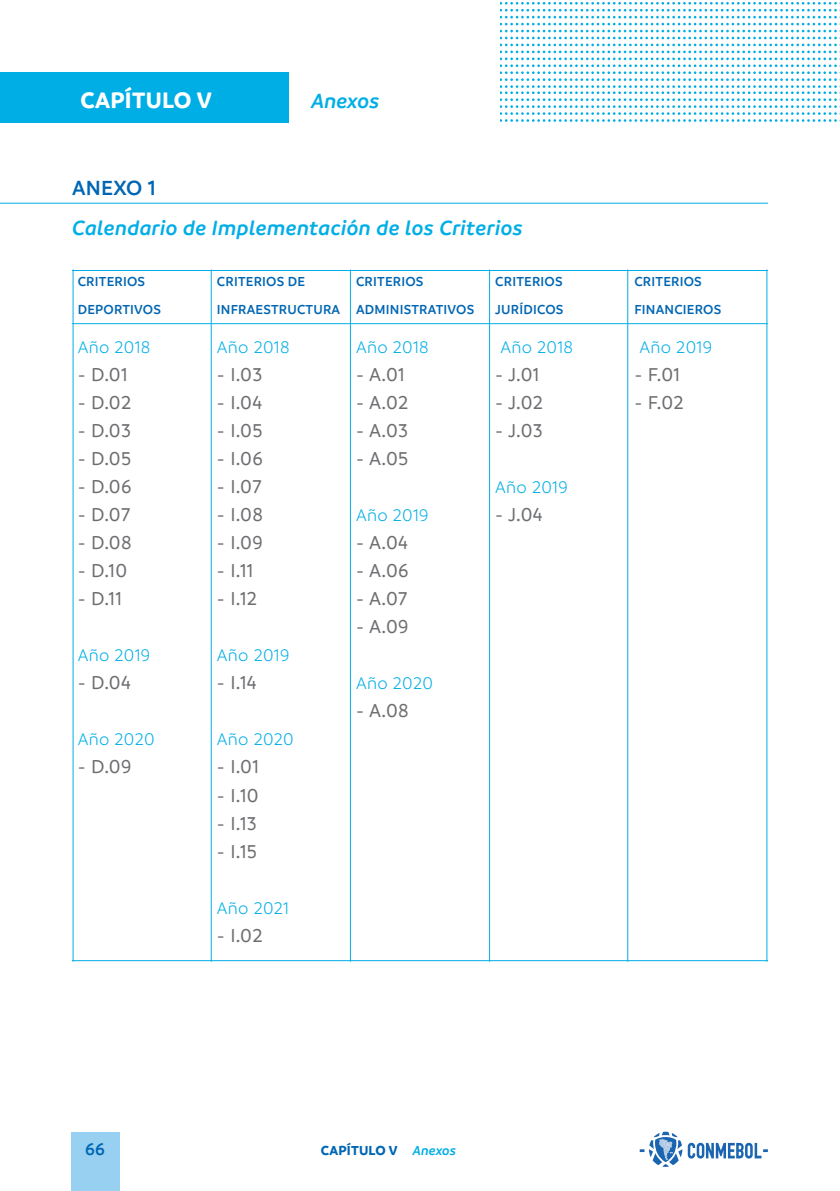
<style>
.page{position:relative;width:840px;height:1191px;background:#fff}
.page>*{position:absolute;margin:0;border:0;box-sizing:border-box;transform-origin:0 0}
.t1{font:700 24px "Branding";letter-spacing:.015em;color:#fff}
.t2{font:italic 600 22px "Branding";letter-spacing:.015em;color:#00aee6}
.t3{font:600 22px "Branding";letter-spacing:.01em;color:#0066b3}
.t4{font:500 20px "Branding";letter-spacing:.015em;color:#6d6e71}
.t5{font:300 18px "Branding";letter-spacing:.015em;color:#00aee6}
.t6{font:600 18px "Branding";color:#0066b3}
.t7{font:600 14px/28px "Branding";letter-spacing:.015em;color:#0066b3}
.t8{font:700 14px "Branding";letter-spacing:.015em;color:#0066b3}
.s1{font-weight:600;font-style:italic;color:#00aee6}
</style>
<div class="page">
<div style="left:71px;top:1131px;width:48px;height:60px;background:#97d0f1"></div>
<svg style="left:639px;top:1131px;width:128px;height:35px"></svg>
<div style="left:0;top:72px;width:288px;height:51px;background:#00aee6"></div>
<svg style="left:500px;top:2px;width:340px;height:120px"></svg>
<hr style="left:0;top:203px;width:767px;height:1px;background:#00aee6">
<hr style="left:72px;top:270px;width:695px;height:1px;background:#00aee6">
<hr style="left:72px;top:323px;width:695px;height:1px;background:#00aee6">
<hr style="left:72px;top:960px;width:695px;height:1px;background:#00aee6">
<hr style="left:72px;top:269px;width:2px;height:692px;background:#00aee6">
<hr style="left:211px;top:269px;width:1px;height:692px;background:#00aee6">
<hr style="left:350px;top:269px;width:1px;height:692px;background:#00aee6">
<hr style="left:489px;top:269px;width:1px;height:692px;background:#00aee6">
<hr style="left:627px;top:269px;width:1px;height:692px;background:#00aee6">
<hr style="left:766px;top:269px;width:1px;height:692px;background:#00aee6">
<p class="t1" style="left:80px;top:87px;width:133px">CAPÍTULO V</p>
<p class="t2" style="left:311px;top:89px;width:69px">Anexos</p>
<p class="t3" style="left:72px;top:176px;width:85px">ANEXO 1</p>
<p class="t2" style="left:72px;top:216px;width:452px">Calendario de Implementación de los Criterios</p>
<p class="t7" style="left:78px;top:267px;width:85px">CRITERIOS<br>DEPORTIVOS</p>
<p class="t5" style="left:78px;top:338px;width:74px">Año 2018</p>
<p class="t4" style="left:78px;top:364px;width:51px">- D.01</p>
<p class="t4" style="left:78px;top:392px;width:55px">- D.02</p>
<p class="t4" style="left:78px;top:420px;width:55px">- D.03</p>
<p class="t4" style="left:78px;top:448px;width:55px">- D.05</p>
<p class="t4" style="left:78px;top:476px;width:55px">- D.06</p>
<p class="t4" style="left:78px;top:504px;width:54px">- D.07</p>
<p class="t4" style="left:78px;top:532px;width:55px">- D.08</p>
<p class="t4" style="left:78px;top:560px;width:51px">- D.10</p>
<p class="t4" style="left:78px;top:588px;width:46px">- D.11</p>
<p class="t7" style="left:217px;top:267px;width:125px">CRITERIOS DE<br>INFRAESTRUCTURA</p>
<p class="t5" style="left:217px;top:338px;width:74px">Año 2018</p>
<p class="t4" style="left:217px;top:364px;width:47px">- I.03</p>
<p class="t4" style="left:217px;top:392px;width:47px">- I.04</p>
<p class="t4" style="left:217px;top:420px;width:47px">- I.05</p>
<p class="t4" style="left:217px;top:448px;width:47px">- I.06</p>
<p class="t4" style="left:217px;top:476px;width:46px">- I.07</p>
<p class="t4" style="left:217px;top:504px;width:48px">- I.08</p>
<p class="t4" style="left:217px;top:532px;width:47px">- I.09</p>
<p class="t4" style="left:217px;top:560px;width:38px">- I.11</p>
<p class="t4" style="left:217px;top:588px;width:42px">- I.12</p>
<p class="t7" style="left:356px;top:267px;width:120px">CRITERIOS<br>ADMINISTRATIVOS</p>
<p class="t5" style="left:356px;top:338px;width:74px">Año 2018</p>
<p class="t4" style="left:356px;top:364px;width:50px">- A.01</p>
<p class="t4" style="left:356px;top:392px;width:54px">- A.02</p>
<p class="t4" style="left:356px;top:420px;width:53px">- A.03</p>
<p class="t4" style="left:356px;top:448px;width:54px">- A.05</p>
<p class="t7" style="left:495px;top:267px;width:70px">CRITERIOS<br>JURÍDICOS</p>
<p class="t5" style="left:500px;top:338px;width:74px">Año 2018</p>
<p class="t4" style="left:495px;top:364px;width:46px">- J.01</p>
<p class="t4" style="left:495px;top:392px;width:49px">- J.02</p>
<p class="t4" style="left:495px;top:420px;width:49px">- J.03</p>
<p class="t5" style="left:495px;top:478px;width:74px">Año 2019</p>
<p class="t4" style="left:495px;top:504px;width:49px">- J.04</p>
<p class="t5" style="left:356px;top:506px;width:74px">Año 2019</p>
<p class="t4" style="left:356px;top:532px;width:53px">- A.04</p>
<p class="t4" style="left:356px;top:560px;width:54px">- A.06</p>
<p class="t4" style="left:356px;top:588px;width:53px">- A.07</p>
<p class="t4" style="left:356px;top:616px;width:54px">- A.09</p>
<p class="t5" style="left:78px;top:646px;width:74px">Año 2019</p>
<p class="t4" style="left:78px;top:672px;width:54px">- D.04</p>
<p class="t5" style="left:78px;top:730px;width:78px">Año 2020</p>
<p class="t4" style="left:78px;top:756px;width:55px">- D.09</p>
<p class="t5" style="left:217px;top:646px;width:74px">Año 2019</p>
<p class="t4" style="left:217px;top:672px;width:41px">- I.14</p>
<p class="t5" style="left:217px;top:730px;width:78px">Año 2020</p>
<p class="t4" style="left:217px;top:756px;width:44px">- I.01</p>
<p class="t4" style="left:217px;top:784px;width:43px">- I.10</p>
<p class="t4" style="left:217px;top:812px;width:41px">- I.13</p>
<p class="t4" style="left:217px;top:840px;width:42px">- I.15</p>
<p class="t5" style="left:217px;top:898px;width:74px">Año 2021</p>
<p class="t4" style="left:217px;top:924px;width:47px">- I.02</p>
<p class="t5" style="left:356px;top:674px;width:78px">Año 2020</p>
<p class="t4" style="left:356px;top:700px;width:54px">- A.08</p>
<p class="t7" style="left:634px;top:267px;width:88px">CRITERIOS<br>FINANCIEROS</p>
<p class="t5" style="left:639px;top:338px;width:74px">Año 2019</p>
<p class="t4" style="left:634px;top:364px;width:47px">- F.01</p>
<p class="t4" style="left:634px;top:392px;width:51px">- F.02</p>
<p class="t6" style="left:85px;top:1139px;width:21px">66</p>
<p class="t8" style="left:321px;top:1142px;width:137px">CAPÍTULO V <span class="s1">Anexos</span></p>
</div>
